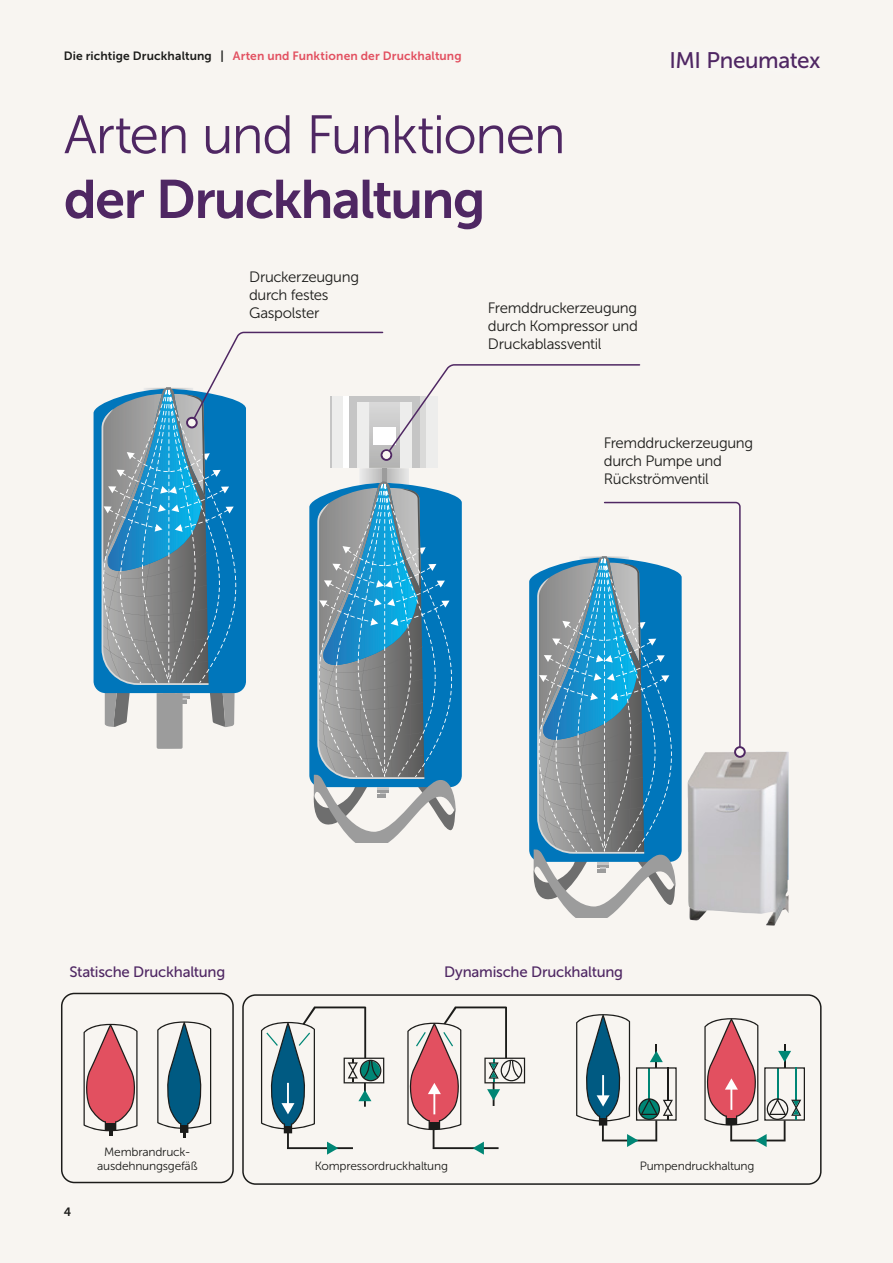
<style>
.page{position:relative;width:893px;height:1263px;background:#f8f5f1}
.page>*{position:absolute;margin:0;border:0;box-sizing:border-box;transform-origin:0 0}
.t1{font:54px "Museo Sans 300";letter-spacing:-.03em;color:#4f2763}
.t2{font:54px "Museo Sans 700";letter-spacing:-.03em;color:#4f2763}
.t3{font:22.5px "Museo Sans 500";letter-spacing:-.02em;color:#4f2763}
.t4{font:15px/18px "Museo Sans 300";letter-spacing:-.02em;color:#1c1c1a}
.t5{font:15px "Museo Sans 500";letter-spacing:-.015em;color:#4f2763}
.t6{font:12px/14.4px "Museo Sans 300";letter-spacing:-.015em;color:#1c1c1a;text-align:center}
.t7{font:12px "Museo Sans 700";letter-spacing:.01em;color:#e25060}
.t8{font:12px "Museo Sans 700";color:#1c1c1a}
.s1{color:#1c1c1a}
</style>
<div class="page">
<div style="left:94px;top:405px;width:7px;height:288px;background:#0076bb"></div>
<div style="left:61px;top:993px;width:173px;height:190px;border:2px solid #1c1c1a;border-radius:13px"></div>
<svg style="left:84px;top:1024px;width:54px;height:112px"></svg>
<svg style="left:157px;top:1021px;width:54px;height:117px"></svg>
<div style="left:242px;top:994px;width:580px;height:191px;border:2px solid #1c1c1a;border-radius:13px"></div>
<svg style="left:261px;top:1006px;width:123px;height:149px"></svg>
<svg style="left:407px;top:1006px;width:118px;height:149px"></svg>
<svg style="left:576px;top:1014px;width:97px;height:133px"></svg>
<div style="left:764px;top:1067px;width:41px;height:54px;border:1px solid #1c1c1a"></div>
<svg style="left:704px;top:1018px;width:97px;height:129px"></svg>
<img style="left:689px;top:752px;width:97px;height:173px">
<div style="left:734px;top:746px;width:12px;height:12px;border:2px solid #4f2763;border-radius:50%"></div>
<svg style="left:736px;top:748px;width:8px;height:8px"></svg>
<svg style="left:101px;top:331px;width:640px;height:586px"></svg>
<div style="left:186px;top:417px;width:12px;height:11px;border:2px solid #4f2763;border-radius:50%"></div>
<div style="left:188px;top:419px;width:8px;height:7px;background:#f8f5f1;border-radius:50%"></div>
<p class="t7" style="left:64px;top:49px;width:399px"><span class="s1">Die richtige Druckhaltung |</span> Arten und Funktionen der Druckhaltung</p>
<h2 class="t3" style="left:669px;top:48px;width:153px">IMI Pneumatex</h2>
<h1 class="t1" style="left:64px;top:105px;width:503px">Arten und Funktionen</h1>
<h1 class="t2" style="left:64px;top:169px;width:423px">der Druckhaltung</h1>
<p class="t4" style="left:249px;top:267px;width:111px">Druckerzeugung durch festes<br>Gaspolster</p>
<p class="t4" style="left:488px;top:299px;width:151px;text-align:justify">Fremddruckerzeugung durch Kompressor und Druckablassventil</p>
<p class="t4" style="left:604px;top:434px;width:151px">Fremddruckerzeugung durch Pumpe und<br>Rückströmventil</p>
<p class="t5" style="left:69px;top:964px;width:157px">Statische Druckhaltung</p>
<p class="t5" style="left:444px;top:964px;width:180px">Dynamische Druckhaltung</p>
<p class="t8" style="left:64px;top:1205px;width:9px">4</p>
<p class="t6" style="left:97px;top:1144px;width:102px">Membrandruck&shy;ausdehnungsgefäß</p>
<p class="t6" style="left:315px;top:1159px;width:135px">Kompressordruckhaltung</p>
<p class="t6" style="left:640px;top:1159px;width:116px">Pumpendruckhaltung</p>
</div>
